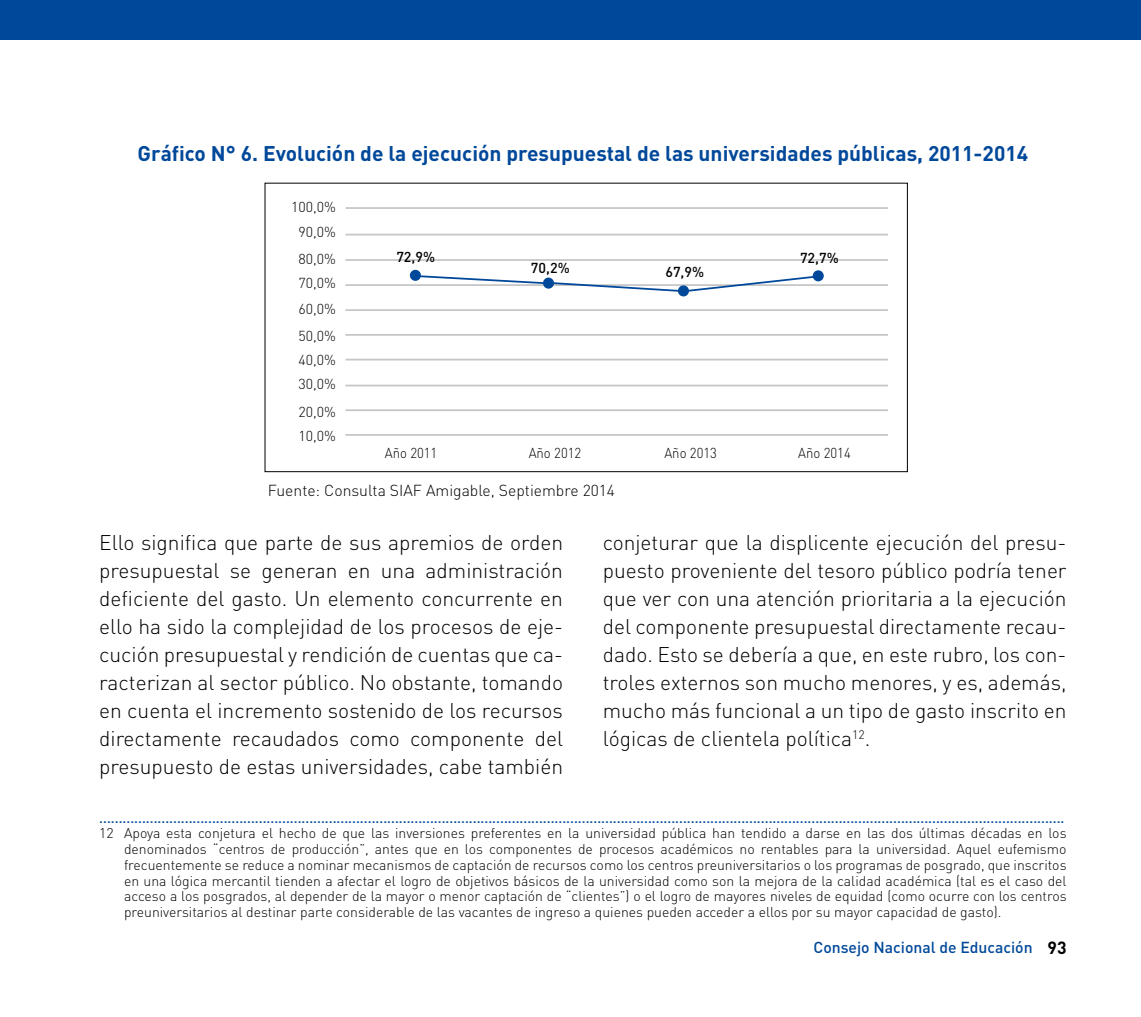
<style>
.page{position:relative;width:1141px;height:1017px;background:#fff}
.page>*{position:absolute;margin:0;border:0;box-sizing:border-box;transform-origin:0 0}
.t1{font:300 21px/28px "DIN";color:#000;text-align:justify}
.t2{font:700 21px "DIN";color:#00489a}
.t3{font:300 15.75px "DIN";color:#000}
.t4{font:500 15.75px "DIN";color:#00489a}
.t5{font:300 14.35px/26.1px "DIN";color:#000}
.t6{font:300 14.35px "DIN";color:#000;scale:.92 1}
.t7{font:500 14.35px "DIN";color:#000}
.t8{font:300 14px/15.8px "DIN";color:#000;text-align:justify}
.t9{font:500 14px "DIN";color:#00489a}
.s1{font-weight:700;font-size:17.5px;color:#000}
</style>
<div class="page">
<div style="left:0;top:0;width:1141px;height:40px;background:#00489a"></div>
<hr style="left:345px;top:207px;width:543px;height:2px;background:#c6c6c6">
<hr style="left:345px;top:234px;width:543px;height:1px;background:#c6c6c6">
<hr style="left:345px;top:259px;width:543px;height:2px;background:#c6c6c6">
<hr style="left:345px;top:284px;width:543px;height:2px;background:#c6c6c6">
<hr style="left:345px;top:309px;width:543px;height:2px;background:#c6c6c6">
<hr style="left:345px;top:334px;width:543px;height:2px;background:#c6c6c6">
<hr style="left:345px;top:359px;width:543px;height:1px;background:#c6c6c6">
<hr style="left:345px;top:385px;width:543px;height:1px;background:#c6c6c6">
<hr style="left:345px;top:409px;width:543px;height:2px;background:#c6c6c6">
<hr style="left:345px;top:434px;width:543px;height:2px;background:#c6c6c6">
<div style="left:814px;top:271px;width:9px;height:9px;background:#00489a;border-radius:50%"></div>
<div style="left:813px;top:270px;width:11px;height:11px;border:2px solid #00489a;border-radius:50%"></div>
<div style="left:678px;top:285px;width:11px;height:11px;border:2px solid #00489a;border-radius:50%"></div>
<svg style="left:417px;top:274px;width:400px;height:19px"></svg>
<div style="left:411px;top:271px;width:9px;height:9px;background:#00489a;border-radius:50%"></div>
<div style="left:410px;top:270px;width:11px;height:11px;border:2px solid #00489a;border-radius:50%"></div>
<h1 class="t2" style="left:138px;top:140px;width:892px">Gráfico N° 6. Evolución de la ejecución presupuestal de las universidades públicas, 2011-2014</h1>
<p class="t5" style="left:291px;top:193px;width:46px;text-align:center">100,0%<br>90,0%<br>80,0%</p>
<p class="t5" style="left:298px;top:270px;width:39px;line-height:25.4px">70,0%<br>60,0%</p>
<p class="t5" style="left:298px;top:323px;width:39px;line-height:24.3px;text-align:justify">50,0% 40,0% 30,0%</p>
<p class="t5" style="left:298px;top:400px;width:39px;line-height:24.2px">20,0%<br>10,0%</p>
<p class="t7" style="left:396px;top:248px;width:40px">72,9%</p>
<p class="t7" style="left:531px;top:259px;width:40px">70,2%</p>
<p class="t7" style="left:665px;top:263px;width:40px">67,9%</p>
<p class="t7" style="left:800px;top:249px;width:40px">72,7%</p>
<p class="t6" style="left:385px;top:444px;width:59px">Año 2011</p>
<p class="t6" style="left:529px;top:444px;width:59px">Año 2012</p>
<p class="t6" style="left:664px;top:444px;width:59px">Año 2013</p>
<p class="t6" style="left:798px;top:444px;width:59px">Año 2014</p>
<p class="t3" style="left:268px;top:481px;width:349px">Fuente: Consulta SIAF Amigable, Septiembre 2014</p>
<p class="t1" style="left:99px;top:528px;width:465px">Ello significa que parte de sus apremios de orden presupuestal se generan en una administración deficiente del gasto. Un elemento concurrente en ello ha sido la complejidad de los procesos de eje&shy;cución presupuestal y rendición de cuentas que ca&shy;racterizan al sector público. No obstante, tomando en cuenta el incremento sostenido de los recursos directamente recaudados como componente del presupuesto de estas universidades, cabe también</p>
<p class="t1" style="left:603px;top:528px;width:465px">conjeturar que la displicente ejecución del presu&shy;puesto proveniente del tesoro público podría tener que ver con una atención prioritaria a la ejecución del componente presupuestal directamente recau&shy;dado. Esto se debería a que, en este rubro, los con&shy;troles externos son mucho menores, y es, además, mucho más funcional a un tipo de gasto inscrito en lógicas de clientela política<sup>12</sup>.</p>
<p class="t9" style="left:99px;top:809px;width:967px">........................................................................................................................................................................................................................................................</p>
<p class="t8" style="left:124px;top:825px;width:944px;text-indent:-25px">12 Apoya esta conjetura el hecho de que las inversiones preferentes en la universidad pública han tendido a darse en las dos últimas décadas en los denominados “centros de producción”, antes que en los componentes de procesos académicos no rentables para la universidad. Aquel eufemismo frecuentemente se reduce a nominar mecanismos de captación de recursos como los centros preuniversitarios o los programas de posgrado, que inscritos en una lógica mercantil tienden a afectar el logro de objetivos básicos de la universidad como son la mejora de la calidad académica (tal es el caso del acceso a los posgrados, al depender de la mayor o menor captación de “clientes”) o el logro de mayores niveles de equidad (como ocurre con los centros preuniversitarios al destinar parte considerable de las vacantes de ingreso a quienes pueden acceder a ellos por su mayor capacidad de gasto).</p>
<p class="t4" style="left:813px;top:937px;width:255px">Consejo Nacional de Educación <span class="s1">93</span></p>
</div>
